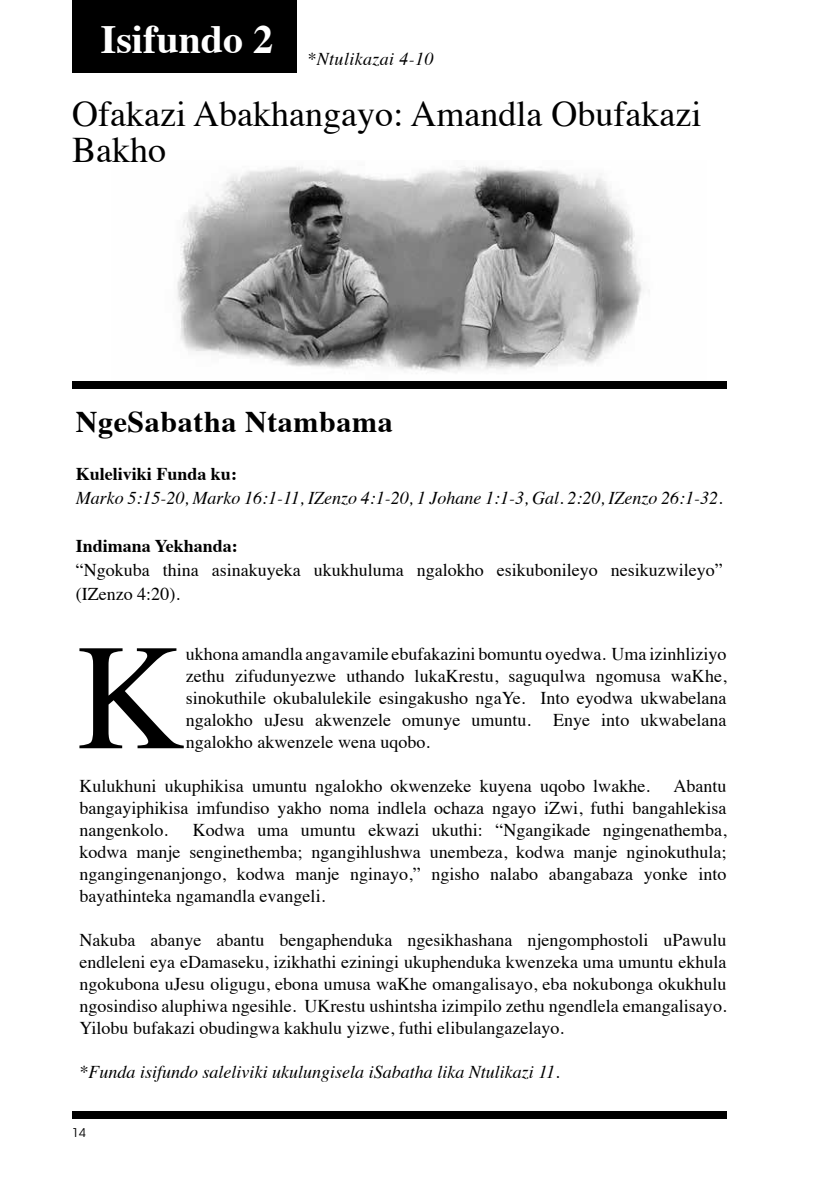
<style>
.page{position:relative;width:840px;height:1191px;background:#fff}
.page>*{position:absolute;margin:0;border:0;box-sizing:border-box;transform-origin:0 0}
.t1{font:151px "Times";color:#000}
.t2{font:700 40px "Times";color:#fff}
.t3{font:36px/36px "Times";color:#000}
.t4{font:700 30px "Times";letter-spacing:.02em;color:#000}
.t5{font:18px/22px "Times";color:#000;text-align:justify}
.t6{font:italic 18px "Times";color:#000}
.t7{font:700 18px "Times";color:#000}
.t8{font:italic 18px "Times";letter-spacing:.02em;color:#000}
.t9{font:12px "ITC Avant Garde Std";color:#000}
</style>
<div class="page">
<div style="left:72px;top:1111px;width:654px;height:8px;background:#000"></div>
<div style="left:72px;top:0;width:225px;height:72px;background:#000"></div>
<div style="left:72px;top:382px;width:654px;height:7px;background:#000"></div>
<img style="left:177px;top:166px;width:465px;height:206px">
<h2 class="t2" style="left:101px;top:1px;width:174px">Isifundo 2</h2>
<p class="t8" style="left:307px;top:43px;width:127px">*Ntulikazai 4-10</p>
<h3 class="t3" style="left:72px;top:93px;width:630px">Ofakazi Abakhangayo: Amandla Obufakazi<br>Bakho</h3>
<h3 class="t4" style="left:76px;top:393px;width:318px">NgeSabatha Ntambama</h3>
<p class="t7" style="left:76px;top:456px;width:163px">Kuleliviki Funda ku:</p>
<p class="t6" style="left:76px;top:482px;width:648px">Marko 5:15-20, Marko 16:1-11, IZenzo 4:1-20, 1 Johane 1:1-3, Gal. 2:20, IZenzo 26:1-32.</p>
<p class="t7" style="left:76px;top:528px;width:163px">Indimana Yekhanda:</p>
<p class="t5" style="left:76px;top:556px;width:648px;line-height:24px">“Ngokuba thina asinakuyeka ukukhuluma ngalokho esikubonileyo nesikuzwileyo” (IZenzo 4:20).</p>
<h1 class="t1" style="left:77px;top:556px;width:111px">K</h1>
<p class="t5" style="left:186px;top:641px;width:542px">ukhona amandla angavamile ebufakazini bomuntu oyedwa. Uma izinhliziyo zethu zifudunyezwe uthando lukaKrestu, saguqulwa ngomusa waKhe, sinokuthile okubalulekile esingakusho ngaYe. Into eyodwa ukwabelana ngalokho uJesu akwenzele omunye umuntu. Enye into ukwabelana ngalokho akwenzele wena uqobo.</p>
<p class="t5" style="left:79px;top:773px;width:571px">Kulukhuni ukuphikisa umuntu ngalokho okwenzeke kuyena uqobo lwakhe.</p>
<p class="t5" style="left:79px;top:773px;width:648px;text-indent:593px">Abantu bangayiphikisa imfundiso yakho noma indlela ochaza ngayo iZwi, futhi bangahlekisa nangenkolo.</p>
<p class="t5" style="left:79px;top:817px;width:648px;text-indent:113px">Kodwa uma umuntu ekwazi ukuthi: “Ngangikade ngingenathemba, kodwa manje senginethemba; ngangihlushwa unembeza, kodwa manje nginokuthula; ngangingenanjongo, kodwa manje nginayo,” ngisho nalabo abangabaza yonke into bayathinteka ngamandla evangeli.</p>
<p class="t5" style="left:79px;top:927px;width:648px">Nakuba abanye abantu bengaphenduka ngesikhashana njengomphostoli uPawulu endleleni eya eDamaseku, izikhathi eziningi ukuphenduka kwenzeka uma umuntu ekhula ngokubona uJesu oligugu, ebona umusa waKhe omangalisayo, eba nokubonga okukhulu ngosindiso aluphiwa ngesihle. UKrestu ushintsha izimpilo zethu ngendlela emangalisayo.<br>Yilobu bufakazi obudingwa kakhulu yizwe, futhi elibulangazelayo.</p>
<p class="t6" style="left:79px;top:1056px;width:481px">*Funda isifundo saleliviki ukulungisela iSabatha lika Ntulikazi 11.</p>
<p class="t9" style="left:72px;top:1125px;width:15px">14</p>
</div>
